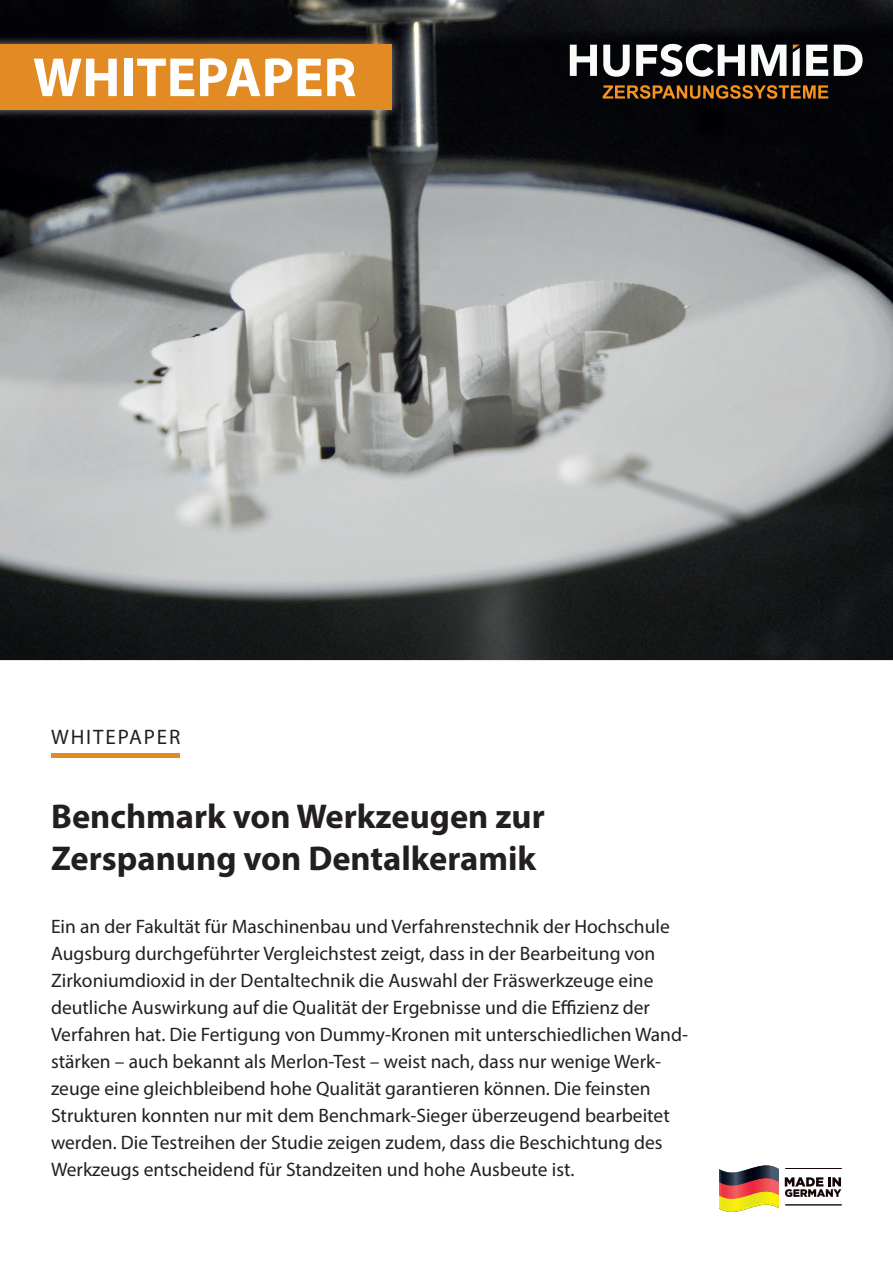
<style>
.page{position:relative;width:893px;height:1263px;background:#fff}
.page>*{position:absolute;margin:0;border:0;box-sizing:border-box;transform-origin:0 0}
.t1{font:700 55.5px "Myriad Pro";color:#fff}
.t2{font:700 34.5px/42px "Myriad Pro";color:#231f20}
.t3{font:21px "Myriad Pro";letter-spacing:.09em;color:#231f20}
.t4{font:19.5px/27px "Myriad Pro";color:#231f20}
</style>
<div class="page">
<svg style="left:719px;top:1165px;width:60px;height:47px;background:#b78853"></svg>
<svg style="left:785px;top:1177px;width:56px;height:20px"></svg>
<hr style="left:785px;top:1168px;width:57px;height:1px;background:#130304">
<hr style="left:785px;top:1204px;width:57px;height:1px;background:#130304">
<img style="left:0;top:0;width:893px;height:660px">
<hr style="left:51px;top:753px;width:128px;height:4px;background:#e28b25">
<img style="left:0;top:35px;width:401px;height:85px">
<div style="left:0;top:44px;width:391px;height:66px;background:#e28b25"></div>
<svg style="left:570px;top:44px;width:292px;height:55px"></svg>
<h1 class="t1" style="left:33px;top:41px;width:325px">WHITEPAPER</h1>
<p class="t3" style="left:51px;top:724px;width:131px">WHITEPAPER</p>
<h2 class="t2" style="left:51px;top:794px;width:495px">Benchmark von Werkzeugen zur<br>Zerspanung von Dentalkeramik</h2>
<p class="t4" style="left:51px;top:913px;width:638px">Ein an der Fakultät für Maschinenbau und Verfahrenstechnik der Hochschule Augsburg durchgeführter Vergleichstest zeigt, dass in der Bearbeitung von Zirkoniumdioxid in der Dentaltechnik die Auswahl der Fräswerkzeuge eine deutliche Auswirkung auf die Qualität der Ergebnisse und die Effizienz der Verfahren hat. Die Fertigung von Dummy-Kronen mit unterschiedlichen Wand&shy;stärken – auch bekannt als Merlon-Test – weist nach, dass nur wenige Werk&shy;zeuge eine gleichbleibend hohe Qualität garantieren können. Die feinsten Strukturen konnten nur mit dem Benchmark-Sieger überzeugend bearbeitet werden. Die Testreihen der Studie zeigen zudem, dass die Beschichtung des Werkzeugs entscheidend für Standzeiten und hohe Ausbeute ist.</p>
</div>
